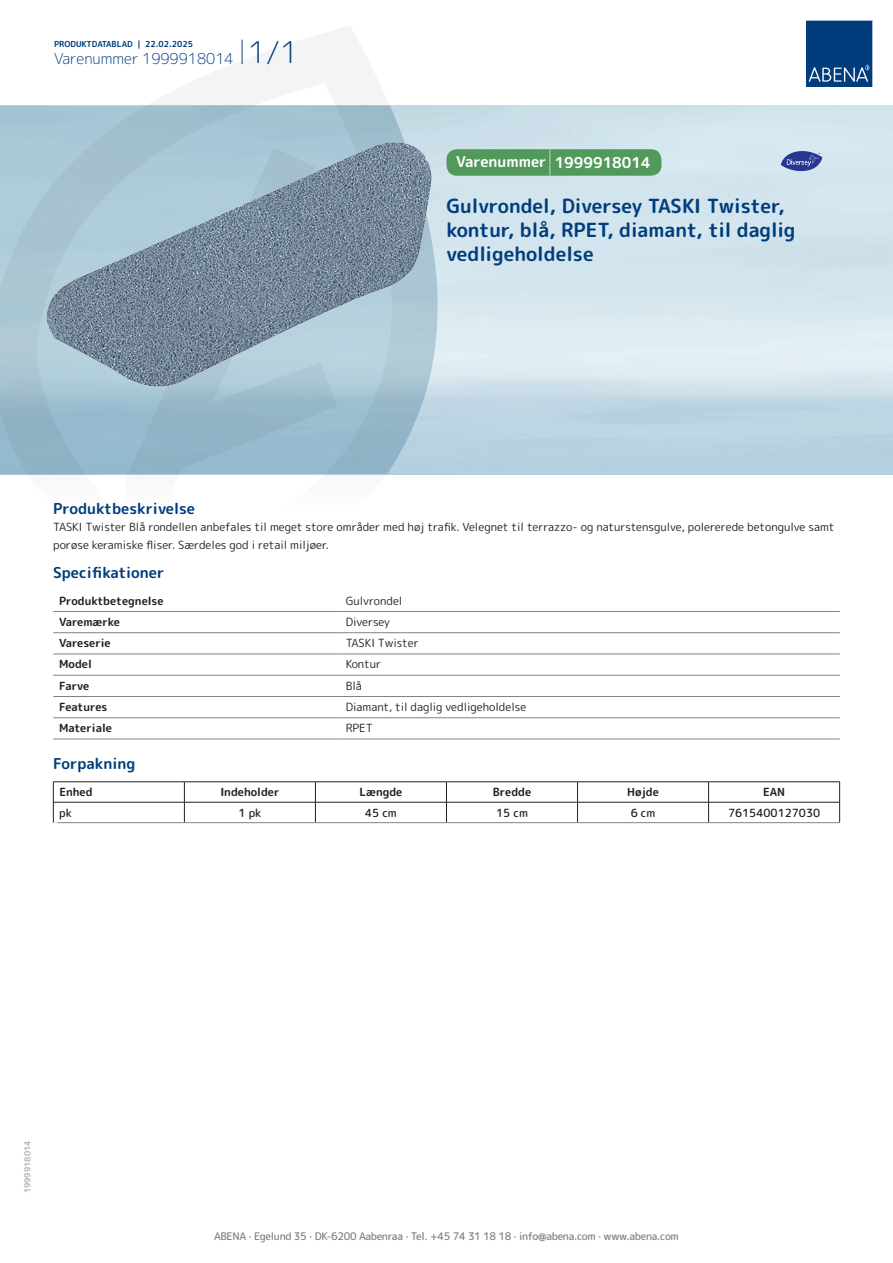
<style>
.page{position:relative;width:893px;height:1263px;background:#fff}
.page>*{position:absolute;margin:0;border:0;box-sizing:border-box;transform-origin:0 0}
.t1{font:700 19.5px/24px "Rounded Mplus 1 c";color:#013d7d}
.t2{font:700 15px "Rounded Mplus 1 c";color:#013d7d}
.t3{font:300 15px "Rounded Mplus 1 c";color:#013d7d}
.t4{font:700 15px "Rounded Mplus 1 c";color:#fff}
.t5{font:11.25px/18px "Rounded Mplus 1 c";color:#231f20}
.t6{font:700 11.25px "Rounded Mplus 1 c";color:#231f20}
.t7{font:500 11.25px "Rounded Mplus 1 c";color:#231f20}
.t8{font:500 10.5px "Rounded Mplus 1 c";letter-spacing:-.03em;color:#808285}
.t9{font:700 10.5px "Rounded Mplus 1 c";color:#fff}
.t10{font:700 8.25px "Rounded Mplus 1 c";color:#013d7d}
.t11{font:700 8.25px "Rounded Mplus 1 c";color:#b2b3b7}
.s1{font-size:30px}
.s2{font-size:25.5px}
</style>
<div class="page">
<svg style="left:0;top:26px;width:439px;height:449px"></svg>
<svg style="left:0;top:106px;width:438px;height:368px;background:#a0bfcf"></svg>
<svg style="left:242px;top:40px;width:1px;height:24px"></svg>
<svg style="left:806px;top:20px;width:67px;height:67px;background:#144b86"></svg>
<img style="left:47px;top:142px;width:384px;height:244px">
<hr style="left:53px;top:611px;width:287px;height:1px;background:#808285">
<hr style="left:340px;top:611px;width:500px;height:1px;background:#808285">
<hr style="left:53px;top:632px;width:287px;height:1px;background:#808285">
<hr style="left:340px;top:632px;width:500px;height:1px;background:#808285">
<hr style="left:53px;top:654px;width:287px;height:1px;background:#808285">
<hr style="left:340px;top:654px;width:500px;height:1px;background:#808285">
<hr style="left:53px;top:675px;width:287px;height:1px;background:#808285">
<hr style="left:340px;top:675px;width:500px;height:1px;background:#808285">
<hr style="left:53px;top:696px;width:287px;height:1px;background:#808285">
<hr style="left:340px;top:696px;width:500px;height:1px;background:#808285">
<hr style="left:53px;top:717px;width:287px;height:1px;background:#808285">
<hr style="left:340px;top:717px;width:500px;height:1px;background:#808285">
<hr style="left:53px;top:739px;width:287px;height:1px;background:#808285">
<hr style="left:340px;top:739px;width:500px;height:1px;background:#808285">
<hr style="left:53px;top:781px;width:131px;height:1px;background:#231f20">
<hr style="left:184px;top:781px;width:131px;height:1px;background:#231f20">
<hr style="left:315px;top:781px;width:131px;height:1px;background:#231f20">
<hr style="left:446px;top:781px;width:131px;height:1px;background:#231f20">
<hr style="left:577px;top:781px;width:132px;height:1px;background:#231f20">
<hr style="left:709px;top:781px;width:131px;height:1px;background:#231f20">
<hr style="left:53px;top:802px;width:131px;height:1px;background:#231f20">
<svg style="left:53px;top:782px;width:1px;height:40px"></svg>
<hr style="left:184px;top:802px;width:131px;height:1px;background:#231f20">
<svg style="left:184px;top:782px;width:1px;height:40px"></svg>
<hr style="left:315px;top:802px;width:131px;height:1px;background:#231f20">
<svg style="left:315px;top:782px;width:1px;height:40px"></svg>
<hr style="left:446px;top:802px;width:131px;height:1px;background:#231f20">
<svg style="left:446px;top:782px;width:1px;height:40px"></svg>
<hr style="left:577px;top:802px;width:132px;height:1px;background:#231f20">
<svg style="left:577px;top:782px;width:1px;height:40px"></svg>
<hr style="left:709px;top:802px;width:131px;height:1px;background:#231f20">
<svg style="left:708px;top:782px;width:1px;height:40px"></svg>
<svg style="left:839px;top:782px;width:1px;height:40px"></svg>
<hr style="left:53px;top:822px;width:131px;height:1px;background:#808285">
<hr style="left:184px;top:822px;width:131px;height:1px;background:#808285">
<hr style="left:315px;top:822px;width:131px;height:1px;background:#808285">
<hr style="left:446px;top:822px;width:131px;height:1px;background:#808285">
<hr style="left:577px;top:822px;width:132px;height:1px;background:#808285">
<hr style="left:709px;top:822px;width:131px;height:1px;background:#808285">
<div style="left:446px;top:149px;width:215px;height:27px;background:#52995c;border-radius:10px"></div>
<svg style="left:781px;top:151px;width:41px;height:20px"></svg>
<p class="t10" style="left:54px;top:38px;width:141px">PRODUKTDATABLAD | 22.02.2025</p>
<h2 class="t3" style="left:54px;top:48px;width:246px">Varenummer 1999918014 <span class="s1">1/1</span></h2>
<h2 class="t4" style="left:456px;top:152px;width:196px">Varenummer <span class="s2">|</span> 1999918014</h2>
<h1 class="t1" style="left:446px;top:194px;width:350px">Gulvrondel, Diversey TASKI Twister, kontur, blå, RPET, diamant, til daglig vedligeholdelse</h1>
<h2 class="t2" style="left:53px;top:498px;width:143px">Produktbeskrivelse</h2>
<p class="t5" style="left:53px;top:517px;width:783px">TASKI Twister Blå rondellen anbefales til meget store områder med høj trafik. Velegnet til terrazzo- og naturstensgulve, polererede betongulve samt porøse keramiske fliser. Særdeles god i retail miljøer.</p>
<h2 class="t2" style="left:53px;top:562px;width:113px">Specifikationer</h2>
<p class="t6" style="left:59px;top:592px;width:106px">Produktbetegnelse</p>
<p class="t5" style="left:346px;top:591px;width:58px">Gulvrondel</p>
<p class="t6" style="left:59px;top:614px;width:62px">Varemærke</p>
<p class="t5" style="left:346px;top:613px;width:46px">Diversey</p>
<p class="t6" style="left:59px;top:635px;width:53px">Vareserie</p>
<p class="t5" style="left:346px;top:634px;width:75px">TASKI Twister</p>
<p class="t6" style="left:59px;top:656px;width:34px">Model</p>
<p class="t5" style="left:346px;top:655px;width:37px">Kontur</p>
<p class="t6" style="left:59px;top:678px;width:32px">Farve</p>
<p class="t5" style="left:346px;top:676px;width:18px">Blå</p>
<p class="t6" style="left:59px;top:699px;width:50px">Features</p>
<p class="t5" style="left:346px;top:698px;width:182px">Diamant, til daglig vedligeholdelse</p>
<p class="t6" style="left:59px;top:720px;width:54px">Materiale</p>
<p class="t5" style="left:346px;top:719px;width:29px">RPET</p>
<h2 class="t2" style="left:53px;top:753px;width:84px">Forpakning</h2>
<p class="t6" style="left:59px;top:784px;width:35px">Enhed</p>
<p class="t6" style="left:220px;top:784px;width:61px">Indeholder</p>
<p class="t6" style="left:359px;top:784px;width:44px">Længde</p>
<p class="t6" style="left:493px;top:784px;width:40px">Bredde</p>
<p class="t6" style="left:627px;top:784px;width:33px">Højde</p>
<p class="t6" style="left:763px;top:784px;width:24px">EAN</p>
<p class="t7" style="left:59px;top:804px;width:14px">pk</p>
<p class="t7" style="left:238px;top:804px;width:24px">1 pk</p>
<p class="t7" style="left:365px;top:804px;width:33px">45 cm</p>
<p class="t7" style="left:496px;top:804px;width:33px">15 cm</p>
<p class="t7" style="left:631px;top:804px;width:26px">6 cm</p>
<p class="t7" style="left:728px;top:804px;width:94px">7615400127030</p>
<p class="t9" style="left:53px;top:818px;width:7px">*</p>
<p class="t11" style="left:22px;top:1193px;width:54px;rotate:-90deg">1999918014</p>
<p class="t8" style="left:214px;top:1229px;width:466px">ABENA · Egelund 35 · DK-6200 Aabenraa · Tel. +45 74 31 18 18 · info@abena.com · www.abena.com</p>
</div>
